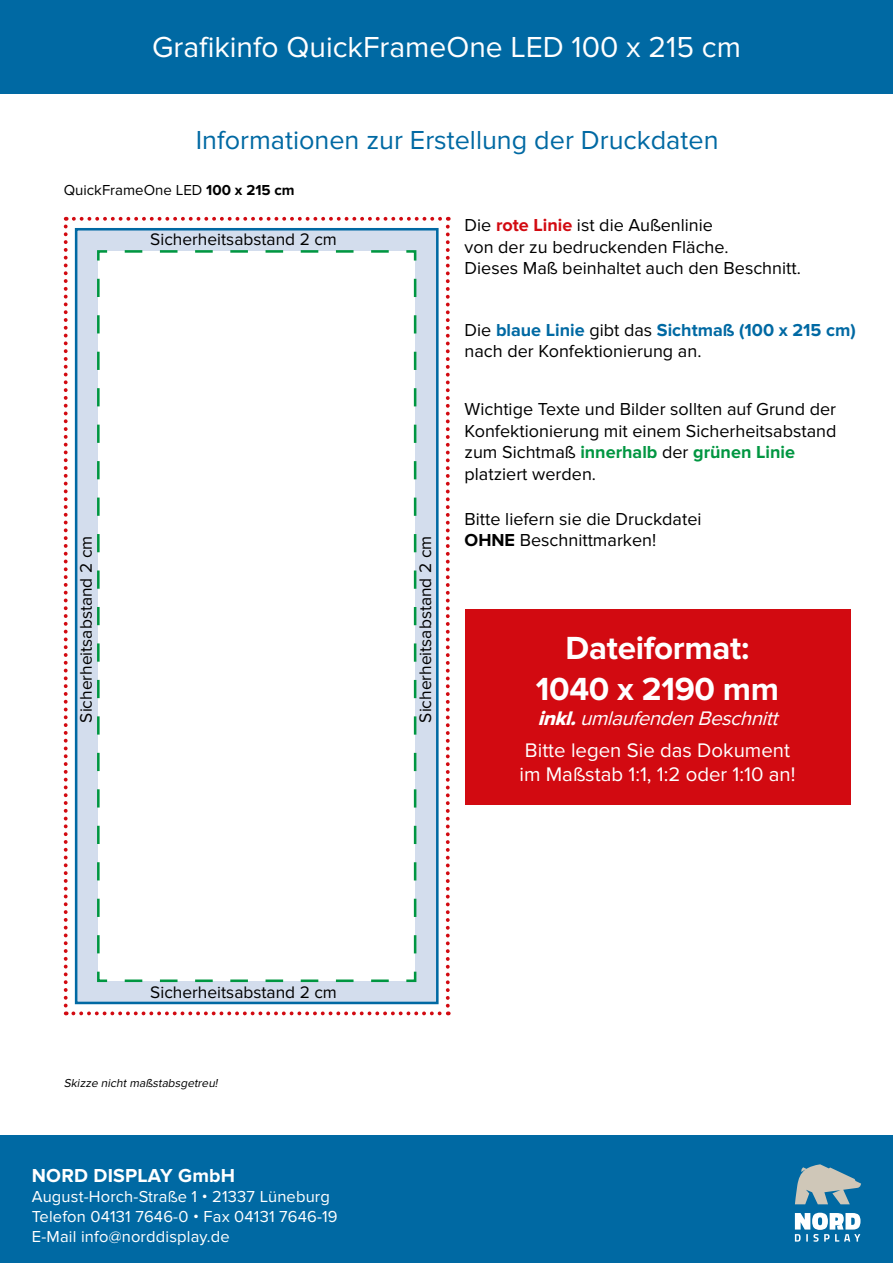
<style>
.page{position:relative;width:893px;height:1263px;background:#fff}
.page>*{position:absolute;margin:0;border:0;box-sizing:border-box;transform-origin:0 0}
.t1{font:700 33.15px/40.3px "Proxima Nova";letter-spacing:-.01em;color:#fff;text-align:center}
.t2{font:30px "Proxima Nova";color:#fff}
.t3{font:27px "Proxima Nova";color:#0069a3}
.t4{font:20.4px/31.5px "Proxima Nova";color:#fff;text-align:center}
.t5{font:700 19.5px "Proxima Nova";letter-spacing:.01em;color:#fff}
.t6{font:18px/21.6px "Proxima Nova";color:#000}
.t7{font:17.4px "Proxima Nova";color:#000}
.t8{font:16.5px/19.8px "Proxima Nova";letter-spacing:.01em;color:#fff}
.t9{font:15px "Proxima Nova";color:#000}
.t10{font:italic 12px "Proxima Nova";color:#000}
.s1{font-weight:700}
.s2{font-weight:700;color:#d20a11}
.s3{font-weight:700;color:#0069a3}
.s4{font-weight:700;color:#009641}
.s5{font-family:"Proxima Nova Extrabld";font-style:italic}
.s6{font-style:italic}
</style>
<div class="page">
<div style="left:0;top:0;width:893px;height:94px;background:#0069a3"></div>
<div style="left:0;top:1135px;width:893px;height:128px;background:#0069a3"></div>
<svg style="left:795px;top:1213px;width:65px;height:29px"></svg>
<svg style="left:795px;top:1164px;width:66px;height:40px"></svg>
<svg style="left:64px;top:217px;width:386px;height:798px"></svg>
<div style="left:465px;top:609px;width:385px;height:196px;background:#d20a11"></div>
<h2 class="t2" style="left:152px;top:30px;width:590px">Grafikinfo QuickFrameOne LED 100 x 215 cm</h2>
<h3 class="t3" style="left:196px;top:124px;width:524px">Informationen zur Erstellung der Druckdaten</h3>
<p class="t9" style="left:64px;top:181px;width:232px">QuickFrameOne LED <span class="s1">100 x 215 cm</span></p>
<p class="t7" style="left:150px;top:230px;width:188px">Sicherheitsabstand 2 cm</p>
<p class="t7" style="left:76px;top:722px;width:188px;rotate:-90deg">Sicherheitsabstand 2 cm</p>
<p class="t7" style="left:415px;top:722px;width:188px;rotate:-90deg">Sicherheitsabstand 2 cm</p>
<p class="t6" style="left:465px;top:215px;width:338px">Die <span class="s2">rote Linie</span> ist die Außenlinie<br>von der zu bedruckenden Fläche.<br>Dieses Maß beinhaltet auch den Beschnitt.</p>
<p class="t6" style="left:465px;top:319px;width:393px">Die <span class="s3">blaue Linie</span> gibt das <span class="s3">Sichtmaß (100 x 215 cm) </span>nach der Konfektionierung an.</p>
<p class="t6" style="left:465px;top:398px;width:373px">Wichtige Texte und Bilder sollten auf Grund der Konfektionierung mit einem Sicherheitsabstand zum Sichtmaß <span class="s4">innerhalb</span> der <span class="s4">grünen Linie </span>platziert werden.</p>
<p class="t6" style="left:465px;top:508px;width:238px">Bitte liefern sie die Druckdatei<br><span class="s1">OHNE</span> Beschnittmarken!</p>
<h1 class="t1" style="left:536px;top:629px;width:245px">Dateiformat:<br>1040 x 2190 mm</h1>
<p class="t4" style="left:525px;top:703px;width:267px"><span class="s5">inkl.</span><span class="s6">umlaufendenBeschnitt<br></span>Bitte legen Sie das Dokument</p>
<p class="t4" style="left:519px;top:759px;width:278px">im Maßstab 1:1, 1:2 oder 1:10 an!</p>
<p class="t7" style="left:150px;top:982px;width:188px">Sicherheitsabstand 2 cm</p>
<p class="t10" style="left:64px;top:1075px;width:158px">Skizze nichtmaßstabsgetreu!</p>
<p class="t5" style="left:32px;top:1164px;width:205px">NORD DISPLAY GmbH</p>
<p class="t8" style="left:32px;top:1187px;width:307px">August-Horch-Straße 1 • 21337 Lüneburg<br>Telefon 04131 7646-0 • Fax 04131 7646-19<br>E-Mail info@norddisplay.de</p>
</div>
